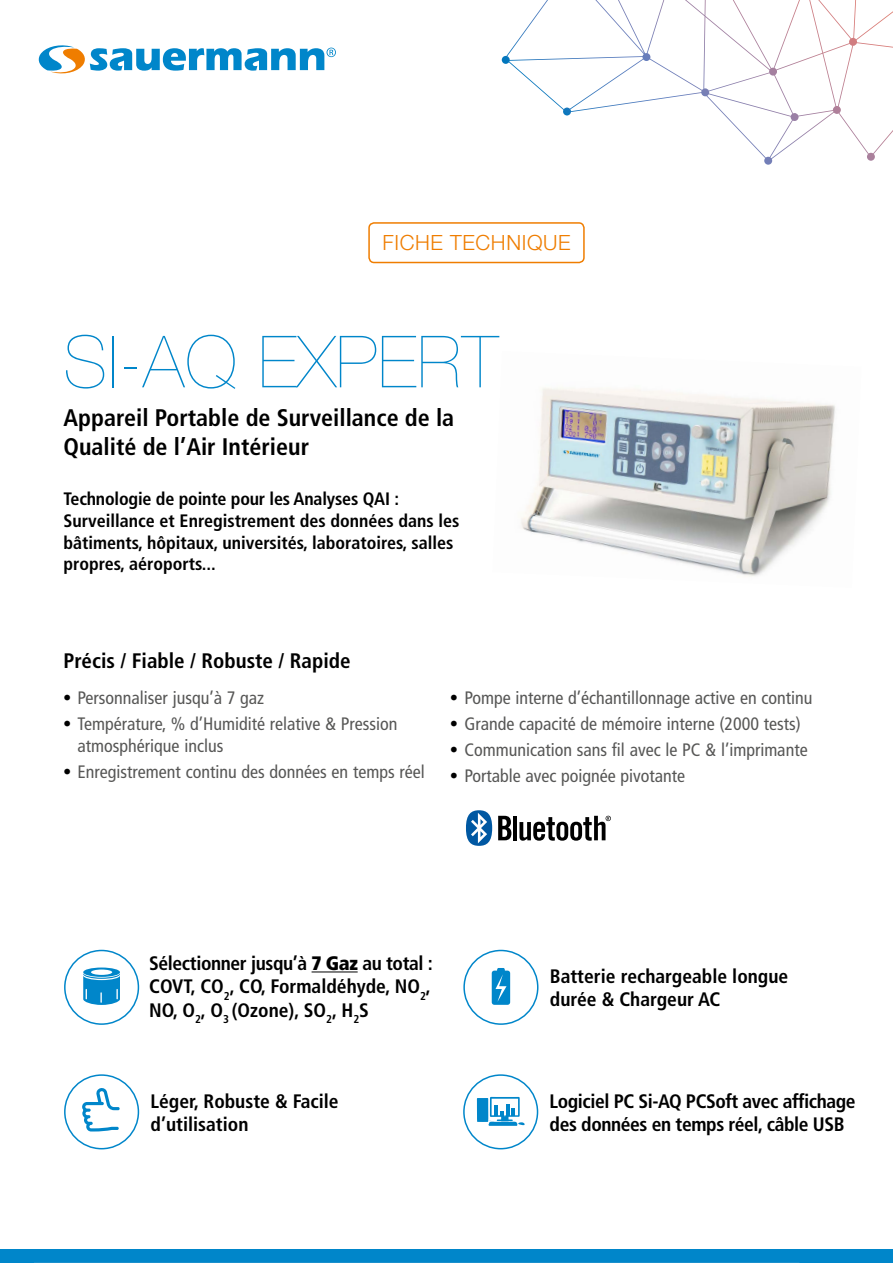
<style>
.page{position:relative;width:893px;height:1263px;background:#fff}
.page>*{position:absolute;margin:0;border:0;box-sizing:border-box;transform-origin:0 0}
.t1{font:200 72px "Helvetica Neue LT Std";letter-spacing:.01em;color:#0086ca}
.t2{font:700 condensed 24px/28.8px "Frutiger LT Std";color:#000}
.t3{font:700 condensed 21px "Frutiger LT Std";color:#000}
.t4{font:300 21px "Helvetica Neue LT Std";letter-spacing:.03em;color:#ef7d00}
.t5{font:700 condensed 19.5px/23.4px "Frutiger LT Std";color:#000}
.t6{font:700 condensed 19.5px/23.4px "Frutiger LT Std";letter-spacing:-.02em;color:#000}
.t7{font:condensed 18px/21.6px "Frutiger LT Std";color:#575756}
.t8{font:700 condensed 18px/21.6px "Frutiger LT Std";color:#000}
.s1{font-family:"Helvetica";font-stretch:normal;color:#000}
.s2{font-weight:900}
</style>
<div class="page">
<svg style="left:502px;top:0;width:391px;height:165px"></svg>
<div style="left:0;top:1250px;width:893px;height:13px;background:#0086ca"></div>
<div style="left:368px;top:222px;width:217px;height:41px;border:2px solid #ef7d00;border-radius:5px"></div>
<hr style="left:34px;top:1262px;width:765px;height:1px;background:#dadada">
<svg style="left:38px;top:45px;width:298px;height:29px"></svg>
<img style="left:521px;top:388px;width:314px;height:189px">
<hr style="left:312px;top:971px;width:46px;height:1px;background:#000">
<div style="left:64px;top:950px;width:75px;height:75px;border:2px solid #0086ca;border-radius:50%"></div>
<svg style="left:83px;top:967px;width:37px;height:38px"></svg>
<div style="left:463px;top:950px;width:75px;height:75px;border:2px solid #0086ca;border-radius:50%"></div>
<svg style="left:492px;top:968px;width:18px;height:37px"></svg>
<div style="left:64px;top:1074px;width:75px;height:75px;border:2px solid #0086ca;border-radius:50%"></div>
<svg style="left:82px;top:1088px;width:38px;height:44px"></svg>
<div style="left:463px;top:1074px;width:75px;height:75px;border:2px solid #0086ca;border-radius:50%"></div>
<svg style="left:477px;top:1097px;width:47px;height:29px"></svg>
<svg style="left:498px;top:816px;width:13px;height:24px"></svg>
<hr style="left:513px;top:816px;width:4px;height:24px;background:#000">
<svg style="left:466px;top:810px;width:26px;height:36px"></svg>
<svg style="left:519px;top:816px;width:92px;height:25px"></svg>
<p class="t4" style="left:383px;top:229px;width:190px">FICHE TECHNIQUE</p>
<h1 class="t1" style="left:64px;top:320px;width:436px">SI-AQ EXPERT</h1>
<h2 class="t2" style="left:64px;top:404px;width:392px">Appareil Portable de Surveillance de la<br>Qualité de l’Air Intérieur</h2>
<p class="t8" style="left:64px;top:488px;width:397px">Technologie de pointe pour les Analyses QAI :<br>Surveillance et Enregistrement des données dans les bâtiments, hôpitaux, universités, laboratoires, salles propres, aéroports...</p>
<p class="t3" style="left:64px;top:648px;width:288px">Précis / Fiable / Robuste / Rapide</p>
<p class="t7" style="left:64px;top:687px;width:202px"><span class="s1">•</span> Personnaliser jusqu’à 7 gaz</p>
<p class="t7" style="left:78px;top:713px;width:321px;text-indent:-14px"><span class="s1">•</span> Température, % d’Humidité relative &amp; Pression atmosphérique inclus</p>
<p class="t7" style="left:64px;top:761px;width:362px"><span class="s1">•</span> Enregistrement continu des données en temps réel</p>
<p class="t7" style="left:451px;top:687px;width:363px"><span class="s1">•</span> Pompe interne d’échantillonnage active en continu</p>
<p class="t7" style="left:451px;top:713px;width:351px"><span class="s1">•</span> Grande capacité de mémoire interne (2000 tests)</p>
<p class="t7" style="left:451px;top:739px;width:358px"><span class="s1">•</span> Communication sans fil avec le PC &amp; l’imprimante</p>
<p class="t7" style="left:451px;top:765px;width:236px"><span class="s1">•</span> Portable avec poignée pivotante</p>
<p class="t5" style="left:149px;top:951px;width:285px;text-align:justify">Sélectionner jusqu’à <span class="s2">7 Gaz</span> au total :<br>COVT, CO<sub>2</sub>, CO, Formaldéhyde, NO<sub>2</sub>, NO, O<sub>2</sub>, O<sub>3</sub> (Ozone), SO<sub>2</sub>, H<sub>2</sub>S</p>
<p class="t5" style="left:550px;top:964px;width:240px">Batterie rechargeable longue durée &amp; Chargeur AC</p>
<p class="t5" style="left:151px;top:1089px;width:190px">Léger, Robuste &amp; Facile d’utilisation</p>
<p class="t6" style="left:550px;top:1089px;width:307px">Logiciel PC Si-AQ PCSoft avec affichage des données en temps réel, câble USB</p>
</div>
